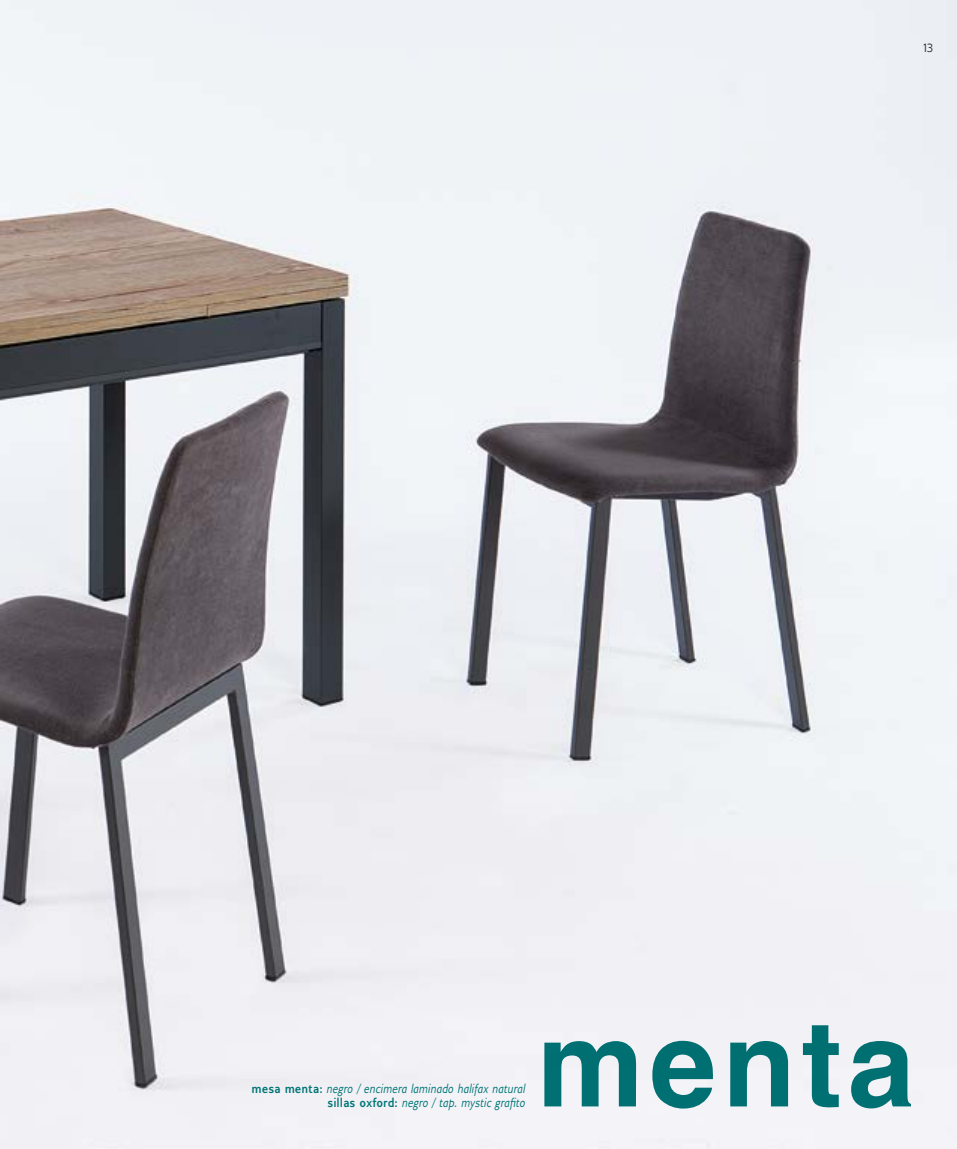
<style>
.page{position:relative;width:957px;height:1149px;background:#fff}
.page>*{position:absolute;margin:0;border:0;box-sizing:border-box;transform-origin:0 0}
.t1{font:700 120px "Helvetica";letter-spacing:.05em;color:#007677}
.t2{font:italic condensed 13.5px/13.2px "Gillius ADF";color:#007575;text-align:right}
.t3{font:12px "Gillius ADF";color:#2f3030}
.s1{font-weight:700;font-style:normal}
</style>
<div class="page">
<img style="left:0;top:0;width:957px;height:1148px">
<p class="t3" style="left:923px;top:40px;width:11px">13</p>
<p class="t2" style="left:252px;top:1082px;width:275px"><span class="s1">mesa menta:</span> negro / encimera laminado halifax natural <span class="s1">sillas oxford:</span> negro / tap. mystic grafito</p>
<h1 class="t1" style="left:537px;top:966px;width:379px">menta</h1>
</div>
